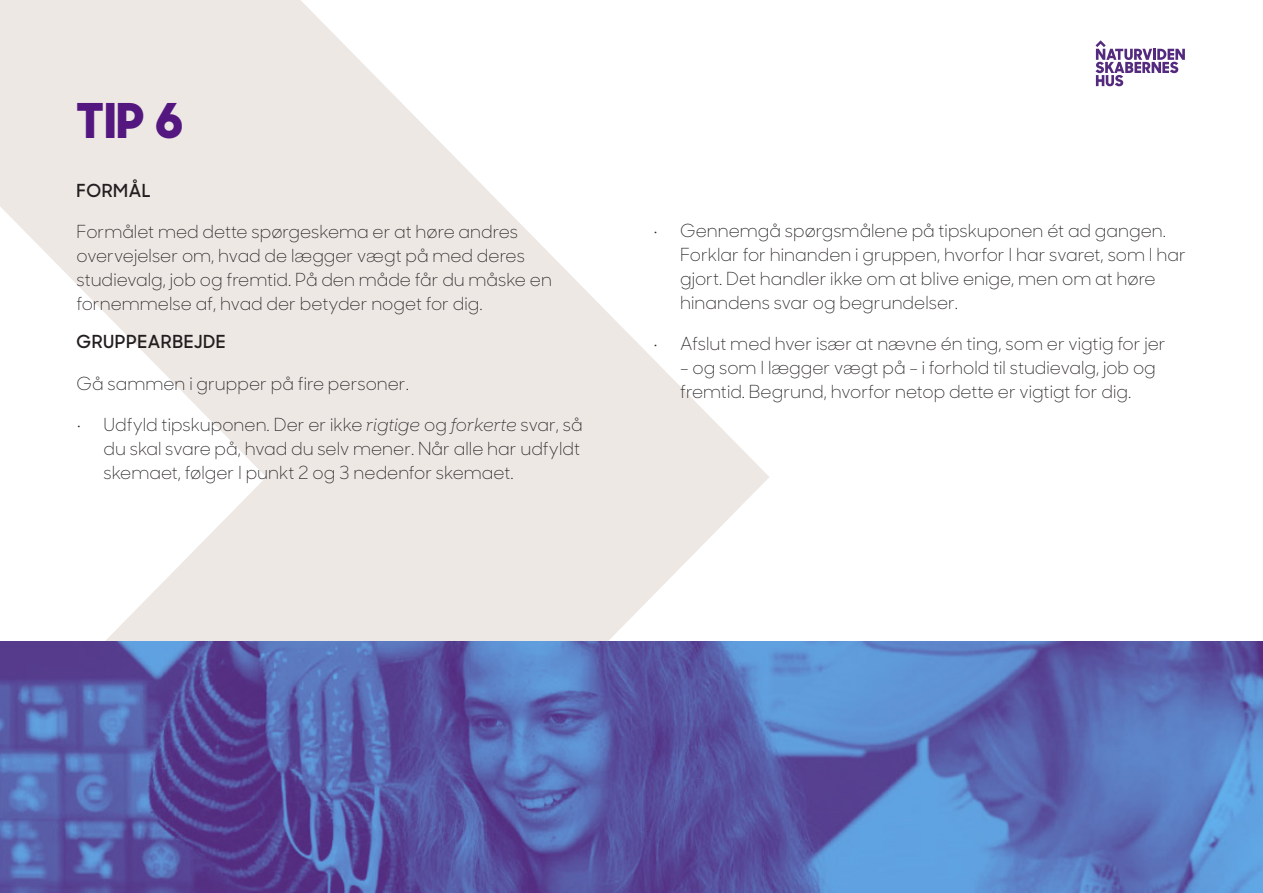
<style>
.page{position:relative;width:1263px;height:893px;background:#fff}
.page>*{position:absolute;margin:0;border:0;box-sizing:border-box;transform-origin:0 0}
.Overskrift{font:800 48px "Sharp Sans Display No 1";color:#541780}
.Brødtekst{font:300 18px/24px "Sharp Sans Display No 1";color:#231f20}
.Brødtekst-2{font:600 18px "Sharp Sans Display No 1";letter-spacing:.03em;color:#231f20}
.s1{font-style:italic}
</style>
<div class="page">
<svg style="left:0;top:0;width:769px;height:642px;fill:#ede8e4"></svg>
<svg style="left:1095px;top:40px;width:90px;height:46px"></svg>
<img style="left:0;top:642px;width:1263px;height:251px">
<p class="Overskrift" style="left:77px;top:85px;width:108px">TIP 6</p>
<p class="Brødtekst-2" style="left:77px;top:176px;width:76px">FORMÅL</p>
<p class="Brødtekst" style="left:77px;top:218px;width:477px">Formålet med dette spørgeskema er at høre andres overvejelser om, hvad de lægger vægt på med deres studievalg, job og fremtid. På den måde får du måske en fornemmelse af, hvad der betyder noget for dig.</p>
<p class="Brødtekst-2" style="left:77px;top:328px;width:151px">GRUPPEARBEJDE</p>
<p class="Brødtekst" style="left:77px;top:370px;width:334px">Gå sammen i grupper på fire personer.</p>
<p class="Brødtekst" style="left:104px;top:411px;width:481px;text-indent:-27px">• Udfyld tipskuponen. Der er ikke <span class="s1">rigtige</span> og <span class="s1">forkerte</span> svar, så du skal svare på, hvad du selv mener. Når alle har udfyldt skemaet, følger I punkt 2 og 3 nedenfor skemaet.</p>
<p class="Brødtekst" style="left:680px;top:218px;width:507px;text-indent:-27px">• Gennemgå spørgsmålene på tipskuponen ét ad gangen.<br>Forklar for hinanden i gruppen, hvorfor I har svaret, som I har gjort. Det handler ikke om at blive enige, men om at høre hinandens svar og begrundelser.</p>
<p class="Brødtekst" style="left:653px;top:331px;width:514px">• Afslut med hver især at nævne én ting, som er vigtig for jer</p>
<p class="Brødtekst" style="left:680px;top:355px;width:477px">- og som I lægger vægt på - i forhold til studievalg, job og fremtid. Begrund, hvorfor netop dette er vigtigt for dig.</p>
</div>
